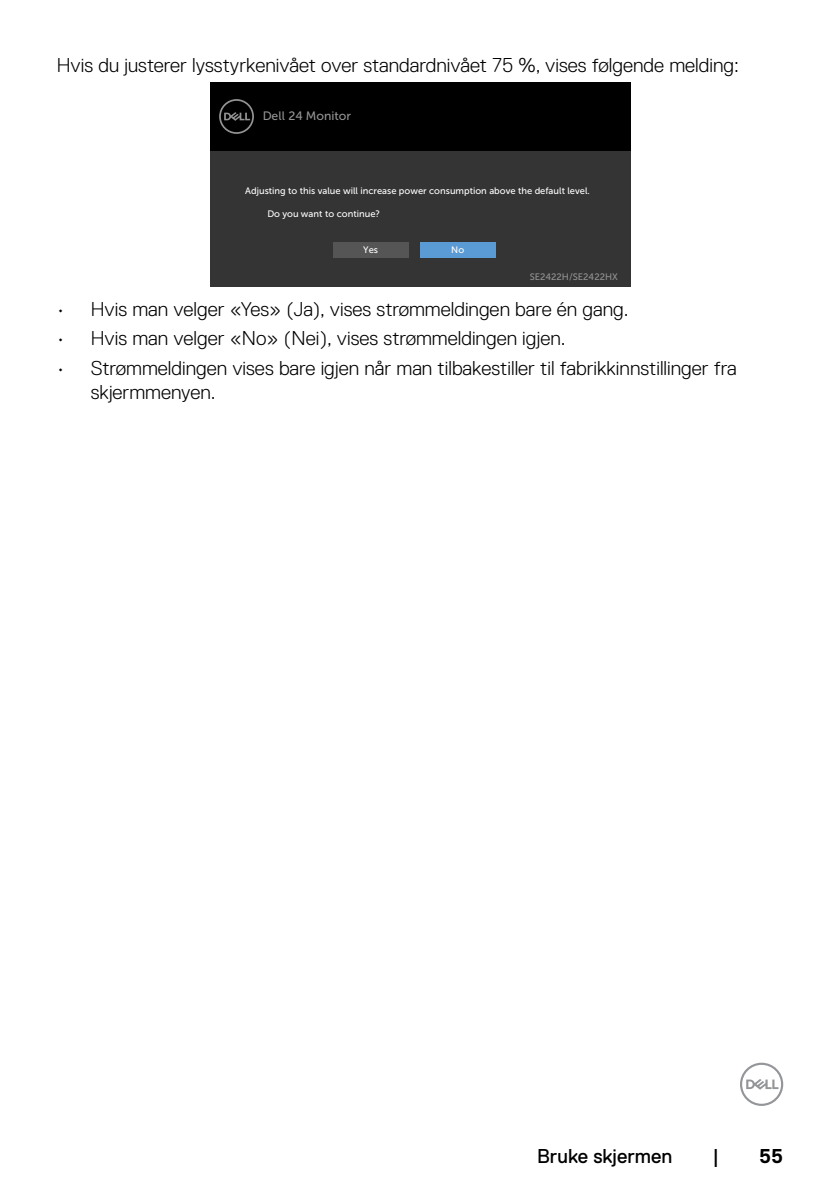
<style>
.page{position:relative;width:840px;height:1191px;background:#fff}
.page>*{position:absolute;margin:0;border:0;box-sizing:border-box;transform-origin:0 0}
.t1{font:300 20px/24px "Dell Replica";color:#000}
.t2{font:20px "Dell Replica";color:#000}
.t3{font:700 20px "Dell Replica";color:#000}
.t4{font:12.2px "Museo Sans For Dell 500";color:#939393}
.t5{font:9.4px "Museo Sans For Dell 500";color:#fff}
.t6{font:9.4px "Museo Sans For Dell 500";color:#939393}
</style>
<div class="page">
<svg style="left:740px;top:1062px;width:42px;height:44px"></svg>
<div style="left:210px;top:82px;width:420px;height:69px;background:#000"></div>
<svg style="left:219px;top:99px;width:35px;height:35px"></svg>
<div style="left:210px;top:151px;width:420px;height:135px;background:#343435"></div>
<div style="left:420px;top:242px;width:75px;height:15px;background:#5b9bd5"></div>
<div style="left:333px;top:242px;width:75px;height:15px;background:#555"></div>
<p class="t1" style="left:57px;top:53px;width:683px">Hvis du justerer lysstyrkenivået over standardnivået 75 %, vises følgende melding:</p>
<p class="t4" style="left:263px;top:109px;width:90px">Dell 24 Monitor</p>
<p class="t5" style="left:245px;top:185px;width:346px">Adjusting to this value will increase power consumption above the default level.</p>
<p class="t5" style="left:267px;top:208px;width:114px">Do you want to continue?</p>
<p class="t5" style="left:363px;top:244px;width:16px">Yes</p>
<p class="t5" style="left:451px;top:244px;width:14px">No</p>
<p class="t6" style="left:529px;top:272px;width:90px">SE2422H/SE2422HX</p>
<p class="t1" style="left:57px;top:297px;width:573px">• Hvis man velger «Yes» (Ja), vises strømmeldingen bare én gang.</p>
<p class="t1" style="left:57px;top:326px;width:510px">• Hvis man velger «No» (Nei), vises strømmeldingen igjen.</p>
<p class="t1" style="left:91px;top:356px;width:647px;text-indent:-34px">• Strømmeldingen vises bare igjen når man tilbakestiller til fabrikkinnstillinger fra skjermmenyen.</p>
<p class="t2" style="left:537px;top:1144px;width:136px">Bruke skjermen</p>
<p class="t2" style="left:712px;top:1144px;width:8px">|</p>
<p class="t3" style="left:758px;top:1144px;width:25px">55</p>
</div>
